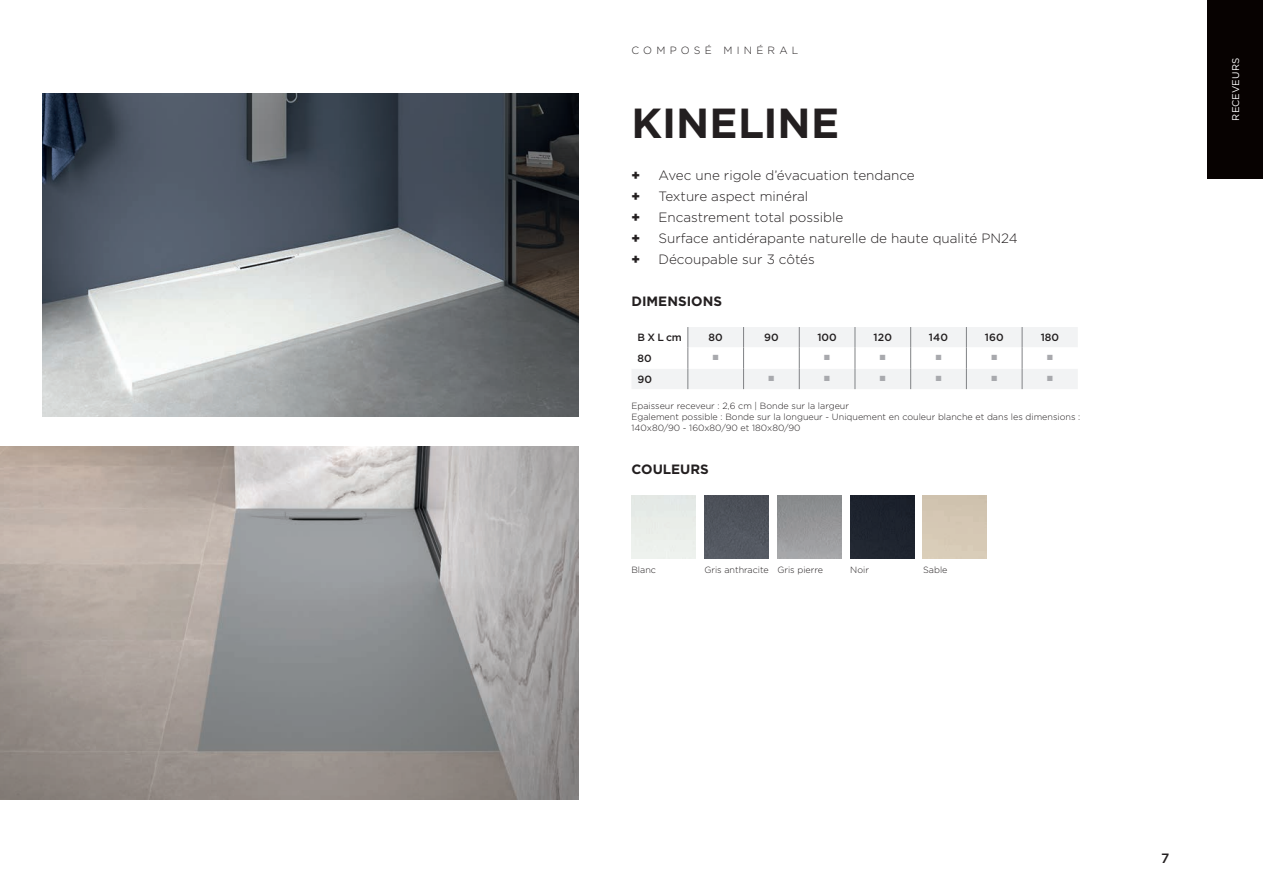
<style>
.page{position:relative;width:1263px;height:893px;background:#fff}
.page>*{position:absolute;margin:0;border:0;box-sizing:border-box;transform-origin:0 0}
.t1{font:700 42px "Gotham";color:#231f20}
.t2{font:300 13.5px "Gotham";color:#231f20}
.t3{font:700 13.5px "Gotham";color:#231f20}
.t4{font:900 13.5px "Gotham";color:#231f20}
.t5{font:500 13.5px "Gotham";color:#231f20}
.t6{font:500 10.5px "Gotham";letter-spacing:.01em;color:#231f20}
.t7{font:300 10.5px "Gotham";letter-spacing:.4em;color:#231f20}
.t8{font:9.75px "Gotham";letter-spacing:.01em;color:#fff}
.t9{font:300 9px/10.8px "Gotham";color:#231f20}
.t10{font:7.5px "Zapf Dingbats ITC";color:#a8a9ad}
</style>
<div class="page">
<div style="left:1208px;top:0;width:55px;height:179px;background:#070201"></div>
<img style="left:0;top:446px;width:578px;height:353px">
<svg style="left:632px;top:327px;width:446px;height:62px"></svg>
<img style="left:43px;top:94px;width:535px;height:323px">
<div style="left:850px;top:495px;width:64px;height:64px;background:#1e232e"></div>
<img style="left:704px;top:495px;width:64px;height:64px">
<p class="t7" style="left:631px;top:44px;width:168px">COMPOSÉ MINÉRAL</p>
<p class="t1" style="left:631px;top:95px;width:209px">KINELINE</p>
<p class="t4" style="left:631px;top:166px;width:10px">+</p>
<p class="t2" style="left:658px;top:167px;width:258px">Avec une rigole d’évacuation tendance</p>
<p class="t4" style="left:631px;top:187px;width:10px">+</p>
<p class="t2" style="left:658px;top:188px;width:151px">Texture aspect minéral</p>
<p class="t4" style="left:631px;top:208px;width:10px">+</p>
<p class="t2" style="left:658px;top:209px;width:186px">Encastrement total possible</p>
<p class="t4" style="left:631px;top:229px;width:10px">+</p>
<p class="t2" style="left:658px;top:230px;width:361px">Surface antidérapante naturelle de haute qualité PN24</p>
<p class="t4" style="left:631px;top:250px;width:10px">+</p>
<p class="t2" style="left:658px;top:251px;width:158px">Découpable sur 3 côtés</p>
<p class="t3" style="left:631px;top:292px;width:92px">DIMENSIONS</p>
<p class="t6" style="left:637px;top:331px;width:46px">B X L cm</p>
<p class="t6" style="left:708px;top:331px;width:16px">80</p>
<p class="t6" style="left:764px;top:331px;width:16px">90</p>
<p class="t6" style="left:817px;top:331px;width:21px">100</p>
<p class="t6" style="left:874px;top:331px;width:20px">120</p>
<p class="t6" style="left:929px;top:331px;width:21px">140</p>
<p class="t6" style="left:985px;top:331px;width:20px">160</p>
<p class="t6" style="left:1041px;top:331px;width:20px">180</p>
<p class="t6" style="left:637px;top:352px;width:16px">80</p>
<p class="t10" style="left:713px;top:354px;width:7px">■</p>
<p class="t10" style="left:824px;top:354px;width:7px">■</p>
<p class="t10" style="left:880px;top:354px;width:7px">■</p>
<p class="t10" style="left:936px;top:354px;width:7px">■</p>
<p class="t10" style="left:991px;top:354px;width:7px">■</p>
<p class="t10" style="left:1047px;top:354px;width:7px">■</p>
<p class="t6" style="left:637px;top:373px;width:16px">90</p>
<p class="t10" style="left:768px;top:375px;width:7px">■</p>
<p class="t10" style="left:824px;top:375px;width:7px">■</p>
<p class="t10" style="left:880px;top:375px;width:7px">■</p>
<p class="t10" style="left:936px;top:375px;width:7px">■</p>
<p class="t10" style="left:991px;top:375px;width:7px">■</p>
<p class="t10" style="left:1047px;top:375px;width:7px">■</p>
<p class="t9" style="left:631px;top:400px;width:219px">Epaisseur receveur : 2,6 cm | Bonde sur la largeur</p>
<p class="t9" style="left:631px;top:411px;width:450px">Egalement possible : Bonde sur la longueur - Uniquement en couleur blanche et dans les dimensions :<br>140x80/90 - 160x80/90 et 180x80/90</p>
<p class="t3" style="left:631px;top:460px;width:79px">COULEURS</p>
<p class="t9" style="left:631px;top:564px;width:26px">Blanc</p>
<p class="t9" style="left:704px;top:564px;width:66px">Gris anthracite</p>
<p class="t9" style="left:777px;top:564px;width:47px">Gris pierre</p>
<p class="t9" style="left:850px;top:564px;width:20px">Noir</p>
<p class="t9" style="left:923px;top:564px;width:26px">Sable</p>
<p class="t8" style="left:1229px;top:121px;width:64px;rotate:-90deg">RECEVEURS</p>
<h2 class="t5" style="left:1161px;top:850px;width:10px">7</h2>
</div>
